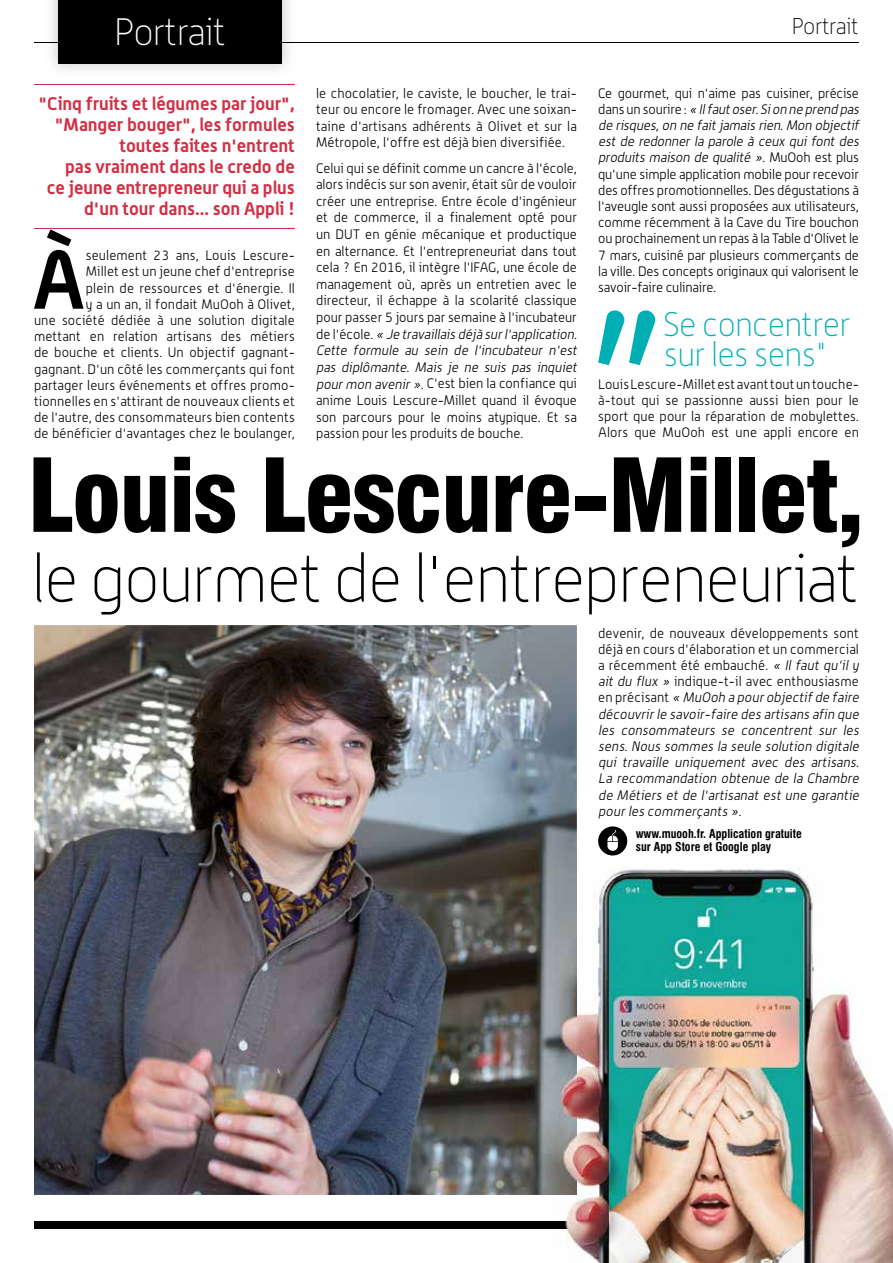
<style>
.page{position:relative;width:893px;height:1263px;background:#fff}
.page>*{position:absolute;margin:0;border:0;box-sizing:border-box;transform-origin:0 0}
.t1{font:900 condensed 99px "Swiss 721 BT";letter-spacing:-.02em;color:#000}
.t2{font:700 81.75px "Alwyn";color:#000}
.t3{font:100 66px "Alwyn";letter-spacing:-.02em;color:#000}
.t4{font:100 37.5px "Alwyn";letter-spacing:-.02em;color:#fff}
.t5{font:100 33.45px/30px "Alwyn";letter-spacing:-.02em;color:#00afb4}
.t6{font:100 22.5px "Alwyn";letter-spacing:-.02em;color:#000}
.t7{font:700 18px/21px "Alwyn";color:#d22f44;text-align:right}
.t8{font:300 13.5px/16.2px "Alwyn";color:#000;text-align:justify}
.t9{font:italic 300 13.5px/16.2px "Alwyn";color:#000}
.t10{font:700 condensed 12px/13.5px "Swiss 721 BT";color:#000}
.s1{font-style:italic}
.s2{font-style:normal}
</style>
<div class="page">
<div style="left:34px;top:1221px;width:825px;height:8px;background:#000"></div>
<hr style="left:34px;top:42px;width:825px;height:1px;background:#000">
<hr style="left:34px;top:84px;width:261px;height:1px;background:#d22f44">
<hr style="left:34px;top:228px;width:261px;height:1px;background:#d22f44">
<img style="left:34px;top:625px;width:543px;height:570px">
<img style="left:564px;top:851px;width:329px;height:412px">
<img style="left:786px;top:1235px;width:54px;height:8px">
<svg style="left:843px;top:1235px;width:15px;height:8px"></svg>
<img style="left:563px;top:1221px;width:296px;height:8px">
<img style="left:541px;top:851px;width:36px;height:344px">
<div style="left:598px;top:826px;width:29px;height:29px;background:#000;border-radius:50%"></div>
<svg style="left:607px;top:830px;width:11px;height:21px"></svg>
<svg style="left:598px;top:310px;width:57px;height:55px"></svg>
<div style="left:58px;top:0;width:224px;height:64px;background:#000"></div>
<h3 class="t4" style="left:114px;top:11px;width:113px">Portrait</h3>
<h3 class="t7" style="left:39px;top:93px;width:258px">"Cinq fruits et légumes par jour", "Manger bouger", les formules toutes faites n'entrent<br>pas vraiment dans le credo de<br>ce jeune entrepreneur qui a plus d'un tour dans... son Appli !</h3>
<p class="t8" style="left:316px;top:84px;width:262px;line-height:16.6px">le chocolatier, le caviste, le boucher, le trai&shy;teur ou encore le fromager. Avec une soixan&shy;taine d'artisans adhérents à Olivet et sur la Métropole, l'offre est déjà bien diversifiée.</p>
<p class="t8" style="left:316px;top:159px;width:265px;line-height:16.6px;text-align:left">Celui qui se définit comme un cancre à l'école, alors indécis sur son avenir, était sûr de vouloir créer une entreprise. Entre école d'ingénieur et de commerce, il a finalement opté pour un DUT en génie mécanique et productique en alternance. Et l'entrepreneuriat dans tout cela ? En 2016, il intègre l'IFAG, une école de management où, après un entretien avec le directeur, il échappe à la scolarité classique pour passer 5 jours par semaine à l'incubateur d e l ' é c o l e . <span class="s1">« Je travaillais déjà surl'application.<br>Cette formule au sein de l'incubateur n'est pas diplômante. Mais je ne suis pas inquiet pourmon avenir».</span>C'est bien la confiance qui anime Louis Lescure-Millet quand il évoque son parcours pour le moins atypique. Et sa passion pour les produits de bouche.</p>
<h2 class="t2" style="left:33px;top:229px;width:54px">À</h2>
<p class="t8" style="left:34px;top:247px;width:262px;text-align:right">seulement 23 ans, Louis Lescure-<br>Millet est un jeune chef d'entreprise<br>plein de ressources et d'énergie. Il<br>y a un an, il fondait MuOoh à Olivet,<br>une société dédiée à une solution digitale mettant en relation artisans des métiers de bouche et clients. Un objectif gagnant&shy;gagnant. D'un côté les commerçants qui font partager leurs événements et offres promo&shy;tionnelles en s'attirant de nouveaux clients et de l'autre, des consommateurs bien contents de bénéficier d'avantages chez le boulanger,</p>
<h3 class="t6" style="left:792px;top:14px;width:69px">Portrait</h3>
<p class="t8" style="left:598px;top:84px;width:265px;text-align:left">Ce gourmet, qui n'aime pas cuisiner, précise d a n s u n s o u ri r e : <span class="s1">« Ilfautoser.Sion ne prend pas de risques,on ne faitjamais rien.Mon objectif est de redonner la parole à ceux qui font des produits maison de qualité »</span>. M u O o h e s t p l u s qu'une simple application mobile pour recevoir des offres promotionnelles. Des dégustations à l'aveugle sont aussi proposées aux utilisateurs, comme récemment à la Cave du Tire bouchon ou prochainement un repas à la Table d'Olivet le 7 mars, cuisiné par plusieurs commerçants de la ville. Des concepts originaux qui valorisent le savoir-faire culinaire.</p>
<h3 class="t5" style="left:663px;top:309px;width:189px">Se concentrer sur les sens"</h3>
<p class="t8" style="left:598px;top:376px;width:262px">Louis Lescure-Millet est avant tout un touche&shy;à-tout qui se passionne aussi bien pour le sport que pour la réparation de mobylettes.<br>Alors que MuOoh est une appli encore en</p>
<h1 class="t1" style="left:27px;top:436px;width:838px">Louis Lescure-Millet,</h1>
<h3 class="t3" style="left:31px;top:542px;width:829px">le gourmet de l'entrepreneuriat</h3>
<p class="t9" style="left:598px;top:624px;width:265px"><span class="s2">devenir, de nouveaux développements sont déjà en cours d'élaboration et un commercial a récemment été embauché.</span> « Il faut qu'il y ait du flux » <span class="s2">indique-t-il avec enthousiasme e n p r é c i s a n t</span> « MuOoh a pourobjectif de faire découvrirle savoir-faire des artisans afin que les consommateurs se concentrent sur les sens. Nous sommes la seule solution digitale qui travaille uniquement avec des artisans.<br>La recommandation obtenue de la Chambre de Métiers et de l'artisanat est une garantie pourles commerçants »<span class="s2">.</span></p>
<p class="t10" style="left:636px;top:827px;width:168px">www.muooh.fr. Application gratuite sur App Store et Google play</p>
</div>
